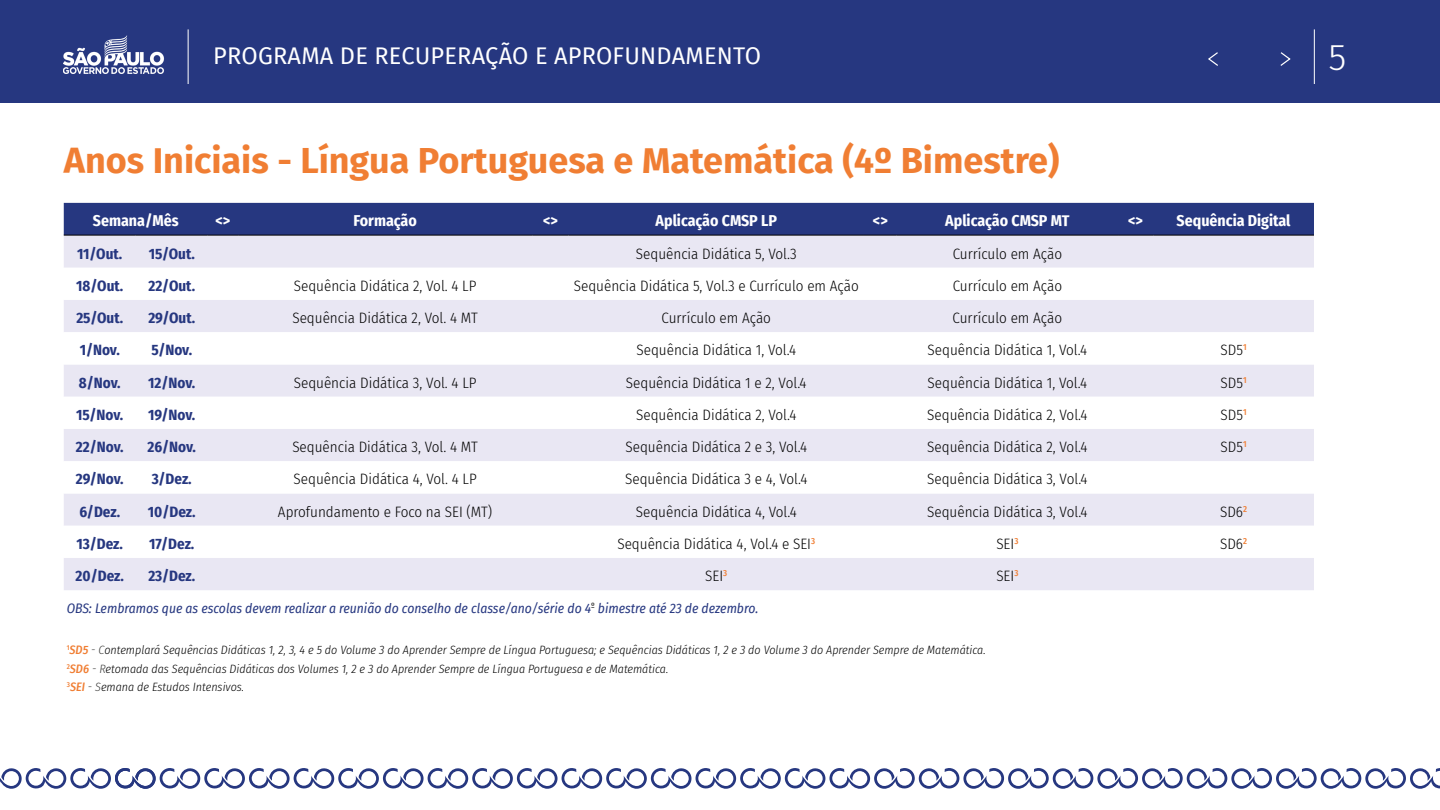
<style>
.page{position:relative;width:1440px;height:810px;background:#fff}
.page>*{position:absolute;margin:0;border:0;box-sizing:border-box;transform-origin:0 0}
.t1{font:300 36.83px "Fira Sans";color:#fff}
.t2{font:700 36px "Fira Sans";color:#f07e33}
.t3{font:23.55px "Fira Sans";letter-spacing:.01em;color:#fff}
.t4{font:700 15.75px "Fira Sans Condensed";color:#fff}
.t5{font:300 15px "Fira Sans Condensed";color:#000}
.t6{font:700 15px "Fira Sans Condensed";color:#263780}
.t7{font:italic 13.5px "Fira Sans Condensed";color:#263780}
.t8{font:italic 300 12px/18.8px "Fira Sans Condensed";color:#000}
.s1{font-weight:500;color:#f07e33}
.s2{color:#3c3c3b}
</style>
<div class="page">
<svg style="left:0;top:768px;width:1440px;height:21px"></svg>
<div style="left:0;top:0;width:1440px;height:103px;background:#263780"></div>
<hr style="left:1314px;top:29px;width:1px;height:55px;background:#fff">
<svg style="left:1208px;top:52px;width:10px;height:14px"></svg>
<svg style="left:1280px;top:52px;width:11px;height:14px"></svg>
<img style="left:64px;top:36px;width:100px;height:37px">
<hr style="left:188px;top:29px;width:1px;height:55px;background:#fff">
<div style="left:64px;top:203px;width:1250px;height:32px;background:#263780"></div>
<div style="left:64px;top:236px;width:1250px;height:354px;background:#e9e7f3"></div>
<svg style="left:64px;top:268px;width:1250px;height:290px"></svg>
<hr style="left:64px;top:235px;width:72px;height:1px;background:#000">
<hr style="left:136px;top:235px;width:72px;height:1px;background:#000">
<hr style="left:208px;top:235px;width:30px;height:1px;background:#000">
<hr style="left:238px;top:235px;width:294px;height:1px;background:#000">
<hr style="left:532px;top:235px;width:37px;height:1px;background:#000">
<hr style="left:569px;top:235px;width:295px;height:1px;background:#000">
<hr style="left:864px;top:235px;width:33px;height:1px;background:#000">
<hr style="left:897px;top:235px;width:221px;height:1px;background:#000">
<hr style="left:1118px;top:235px;width:35px;height:1px;background:#000">
<hr style="left:1153px;top:235px;width:161px;height:1px;background:#000">
<h3 class="t3" style="left:213px;top:38px;width:549px">PROGRAMA DE RECUPERAÇÃO E APROFUNDAMENTO</h3>
<h1 class="t1" style="left:1329px;top:32px;width:19px">5</h1>
<h2 class="t2" style="left:64px;top:130px;width:997px">Anos Iniciais - Língua Portuguesa e Matemática (4º Bimestre)</h2>
<p class="t4" style="left:93px;top:208px;width:87px">Semana/Mês</p>
<p class="t4" style="left:216px;top:208px;width:16px">&lt;&gt;</p>
<p class="t4" style="left:353px;top:208px;width:65px">Formação</p>
<p class="t4" style="left:543px;top:208px;width:16px">&lt;&gt;</p>
<p class="t4" style="left:656px;top:208px;width:123px">Aplicação CMSP LP</p>
<p class="t4" style="left:873px;top:208px;width:16px">&lt;&gt;</p>
<p class="t4" style="left:945px;top:208px;width:126px">Aplicação CMSP MT</p>
<p class="t4" style="left:1128px;top:208px;width:16px">&lt;&gt;</p>
<p class="t4" style="left:1177px;top:208px;width:115px">Sequência Digital</p>
<p class="t6" style="left:77px;top:241px;width:47px">11/Out.</p>
<p class="t6" style="left:149px;top:241px;width:48px">15/Out.</p>
<p class="t5" style="left:636px;top:243px;width:162px">Sequência Didática 5, Vol.3</p>
<p class="t5" style="left:953px;top:243px;width:111px">Currículo em Ação</p>
<p class="t6" style="left:76px;top:273px;width:49px">18/Out.</p>
<p class="t6" style="left:148px;top:273px;width:48px">22/Out.</p>
<p class="t5" style="left:294px;top:275px;width:184px">Sequência Didática 2, Vol. 4 LP</p>
<p class="t5" style="left:574px;top:275px;width:286px">Sequência Didática 5, Vol.3 e Currículo em Ação</p>
<p class="t5" style="left:953px;top:275px;width:111px">Currículo em Ação</p>
<p class="t6" style="left:76px;top:305px;width:48px">25/Out.</p>
<p class="t6" style="left:148px;top:305px;width:48px">29/Out.</p>
<p class="t5" style="left:292px;top:307px;width:187px">Sequência Didática 2, Vol. 4 MT</p>
<p class="t5" style="left:662px;top:307px;width:111px">Currículo em Ação</p>
<p class="t5" style="left:953px;top:307px;width:111px">Currículo em Ação</p>
<p class="t6" style="left:80px;top:338px;width:42px">1/Nov.</p>
<p class="t6" style="left:151px;top:338px;width:42px">5/Nov.</p>
<p class="t5" style="left:637px;top:340px;width:161px">Sequência Didática 1, Vol.4</p>
<p class="t5" style="left:928px;top:340px;width:161px">Sequência Didática 1, Vol.4</p>
<p class="t5" style="left:1221px;top:340px;width:28px">SD5<sup>1</sup></p>
<p class="t6" style="left:79px;top:370px;width:43px">8/Nov.</p>
<p class="t6" style="left:148px;top:370px;width:49px">12/Nov.</p>
<p class="t5" style="left:294px;top:372px;width:184px">Sequência Didática 3, Vol. 4 LP</p>
<p class="t5" style="left:626px;top:372px;width:182px">Sequência Didática 1 e 2, Vol.4</p>
<p class="t5" style="left:928px;top:372px;width:161px">Sequência Didática 1, Vol.4</p>
<p class="t5" style="left:1221px;top:372px;width:28px">SD5<sup>1</sup></p>
<p class="t6" style="left:76px;top:402px;width:49px">15/Nov.</p>
<p class="t6" style="left:148px;top:402px;width:49px">19/Nov.</p>
<p class="t5" style="left:636px;top:404px;width:162px">Sequência Didática 2, Vol.4</p>
<p class="t5" style="left:927px;top:404px;width:162px">Sequência Didática 2, Vol.4</p>
<p class="t5" style="left:1221px;top:404px;width:28px">SD5<sup>1</sup></p>
<p class="t6" style="left:76px;top:434px;width:49px">22/Nov.</p>
<p class="t6" style="left:148px;top:434px;width:50px">26/Nov.</p>
<p class="t5" style="left:292px;top:436px;width:187px">Sequência Didática 3, Vol. 4 MT</p>
<p class="t5" style="left:625px;top:436px;width:183px">Sequência Didática 2 e 3, Vol.4</p>
<p class="t5" style="left:927px;top:436px;width:162px">Sequência Didática 2, Vol.4</p>
<p class="t5" style="left:1221px;top:436px;width:28px">SD5<sup>1</sup></p>
<p class="t6" style="left:76px;top:467px;width:49px">29/Nov.</p>
<p class="t6" style="left:152px;top:467px;width:41px">3/Dez.</p>
<p class="t5" style="left:294px;top:469px;width:185px">Sequência Didática 4, Vol. 4 LP</p>
<p class="t5" style="left:625px;top:469px;width:184px">Sequência Didática 3 e 4, Vol.4</p>
<p class="t5" style="left:927px;top:469px;width:162px">Sequência Didática 3, Vol.4</p>
<p class="t6" style="left:79px;top:499px;width:42px">6/Dez.</p>
<p class="t6" style="left:148px;top:499px;width:49px">10/Dez.</p>
<p class="t5" style="left:278px;top:501px;width:216px">Aprofundamento e Foco na SEI (MT)</p>
<p class="t5" style="left:636px;top:501px;width:162px">Sequência Didática 4, Vol.4</p>
<p class="t5" style="left:927px;top:501px;width:162px">Sequência Didática 3, Vol.4</p>
<p class="t5" style="left:1220px;top:501px;width:29px">SD6<sup>2</sup></p>
<p class="t6" style="left:77px;top:531px;width:48px">13/Dez.</p>
<p class="t6" style="left:149px;top:531px;width:47px">17/Dez.</p>
<p class="t5" style="left:617px;top:533px;width:199px">Sequência Didática 4, Vol.4 e SEI<sup>3</sup></p>
<p class="t5" style="left:996px;top:533px;width:24px">SEI<sup>3</sup></p>
<p class="t5" style="left:1220px;top:533px;width:29px">SD6<sup>2</sup></p>
<p class="t6" style="left:76px;top:563px;width:50px">20/Dez.</p>
<p class="t6" style="left:148px;top:563px;width:48px">23/Dez.</p>
<p class="t5" style="left:705px;top:565px;width:24px">SEI<sup>3</sup></p>
<p class="t5" style="left:996px;top:565px;width:24px">SEI<sup>3</sup></p>
<p class="t7" style="left:67px;top:598px;width:693px">OBS: Lembramos que as escolas devem realizar a reunião do conselho de classe/ano/série do 4<sup>º</sup> bimestre até 23 de dezembro.</p>
<p class="t8" style="left:67px;top:640px;width:920px"><sup>1</sup><span class="s1">SD5</span> <span class="s2">- C</span>ontemplará Sequências Didáticas 1, 2, 3, 4 e 5 do Volume 3 do Aprender Sempre de Língua Portuguesa; e Sequências Didáticas 1, 2 e 3 do Volume 3 do Aprender Sempre de Matemática.<br><sup>2</sup><span class="s1">SD6</span> <span class="s2">- R</span>etomada das Sequências Didáticas dos Volumes 1, 2 e 3 do Aprender Sempre de Língua Portuguesa e de Matemática.<br><sup>3</sup><span class="s1">SEI</span> <span class="s2">- S</span>emana de Estudos Intensivos.</p>
</div>
